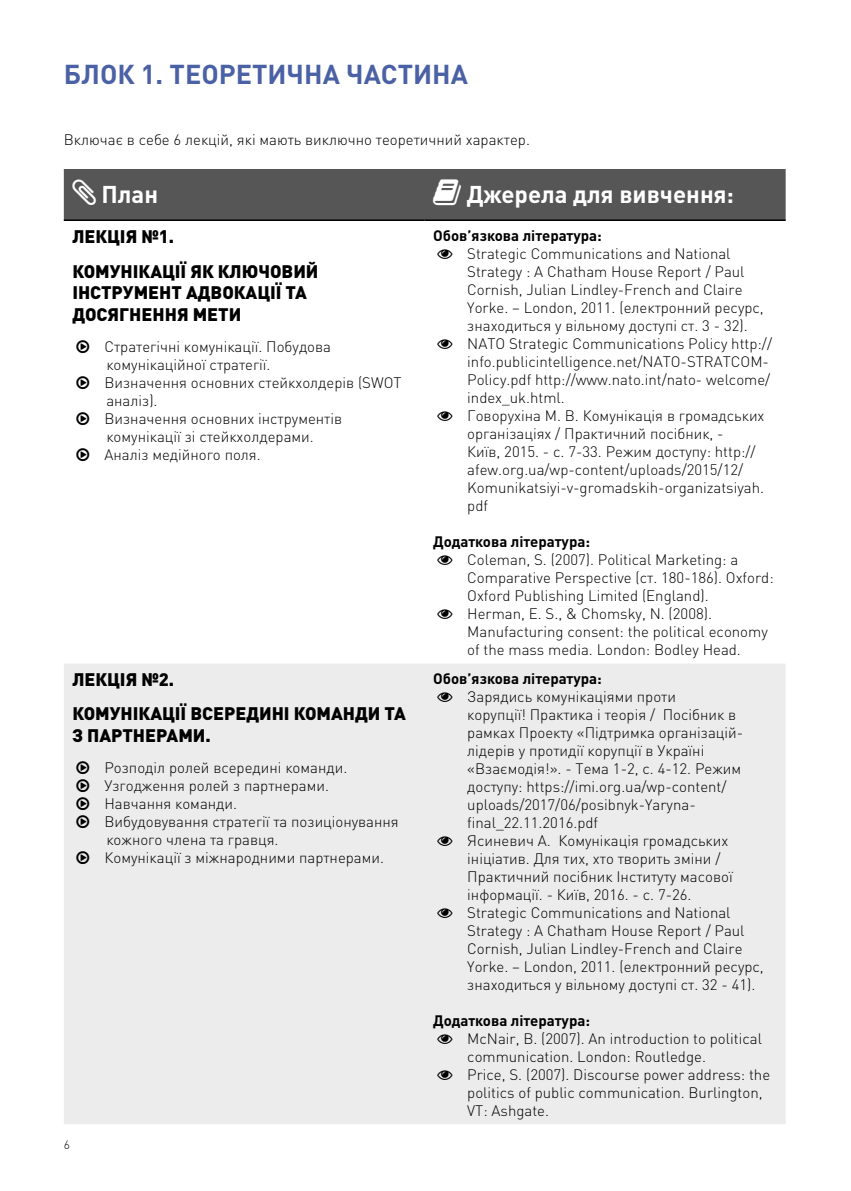
<style>
.page{position:relative;width:851px;height:1191px;background:#fff}
.page>*{position:absolute;margin:0;border:0;box-sizing:border-box;transform-origin:0 0}
.t1{font:700 27px "DIN Pro";color:#4b61a5}
.t2{font:700 24px "DIN Pro";color:#fff}
.t3{font:900 18px/34.3px "DIN Pro";color:#000}
.t4{font:300 15px/18px "DIN Pro";color:#000}
.t5{font:700 15px "DIN Pro";color:#000}
.t6{font:300 12px "DIN Pro";color:#000}
</style>
<div class="page">
<div style="left:64px;top:664px;width:721px;height:460px;background:#ececed"></div>
<hr style="left:64px;top:219px;width:360px;height:2px;background:#000">
<hr style="left:424px;top:219px;width:361px;height:2px;background:#000">
<div style="left:64px;top:169px;width:721px;height:51px;background:#565656"></div>
<svg style="left:77px;top:761px;width:12px;height:12px"></svg>
<svg style="left:77px;top:779px;width:12px;height:12px"></svg>
<svg style="left:77px;top:797px;width:12px;height:12px"></svg>
<svg style="left:77px;top:815px;width:12px;height:12px"></svg>
<svg style="left:77px;top:851px;width:12px;height:12px"></svg>
<svg style="left:437px;top:692px;width:15px;height:9px"></svg>
<svg style="left:437px;top:836px;width:15px;height:9px"></svg>
<svg style="left:437px;top:908px;width:15px;height:9px"></svg>
<svg style="left:437px;top:1034px;width:15px;height:9px"></svg>
<svg style="left:437px;top:1070px;width:15px;height:9px"></svg>
<h1 class="t1" style="left:64px;top:56px;width:405px">Блок 1. Теоретична частина</h1>
<p class="t4" style="left:64px;top:130px;width:467px">Включає в себе 6 лекцій, які мають виключно теоретичний характер.</p>
<h2 class="t2" style="left:101px;top:178px;width:58px">План</h2>
<h2 class="t2" style="left:466px;top:178px;width:269px">Джерела для вивчення:</h2>
<p class="t3" style="left:72px;top:219px;width:248px">Лекція №1.<br>Комунікації як ключовий</p>
<p class="t3" style="left:72px;top:281px;width:236px;line-height:21.6px">інструмент адвокації та досягнення мети</p>
<p class="t4" style="left:104px;top:336px;width:298px">Стратегічні комунікації. Побудова комунікаційної стратегії.<br>Визначення основних стейкхолдерів (SWOT аналіз).<br>Визначення основних інструментів комунікації зі стейкхолдерами.<br>Аналіз медійного поля.</p>
<p class="t5" style="left:433px;top:225px;width:170px">Обов’язкова література:</p>
<p class="t4" style="left:467px;top:244px;width:306px">Strategic Communications and National Strategy : A Chatham House Report / Paul Cornish, Julian Lindley-French and Claire Yorke. – London, 2011. (електронний ресурс, знаходиться у вільному доступі ст. 3 - 32).<br>NATO Strategic Communications Policy http:// info.publicintelligence.net/NATO-STRATCOM-Policy.pdf http://www.nato.int/nato- welcome/ index_uk.html.<br>Говорухіна М. В. Комунікація в громадських організаціях / Практичний посібник, -<br>Київ, 2015. - с. 7-33. Режим доступу: http:// afew.org.ua/wp-content/uploads/2015/12/ Komunikatsiyi-v-gromadskih-organizatsiyah. pdf</p>
<p class="t5" style="left:433px;top:531px;width:158px">Додаткова література:</p>
<p class="t4" style="left:467px;top:550px;width:308px">Coleman, S. (2007). Political Marketing: a Comparative Perspective (ст. 180-186). Oxford:<br>Oxford Publishing Limited (England).<br>Herman, E. S., &amp; Chomsky, N. (2008).<br>Manufacturing consent: the political economy of the mass media. London: Bodley Head.</p>
<p class="t3" style="left:72px;top:661px;width:335px">Лекція №2.<br>Комунікації всередині команди та</p>
<p class="t3" style="left:72px;top:717px;width:140px">з партнерами.</p>
<p class="t4" style="left:104px;top:757px;width:296px">Розподіл ролей всередині команди.<br>Узгодження ролей з партнерами.<br>Навчання команди.<br>Вибудовування стратегії та позиціонування кожного члена та гравця.<br>Комунікації з міжнародними партнерами.</p>
<p class="t6" style="left:64px;top:1136px;width:8px">6</p>
<p class="t5" style="left:433px;top:668px;width:170px">Обов’язкова література:</p>
<p class="t4" style="left:467px;top:686px;width:298px">Зарядись комунікаціями проти<br>корупції! Практика і теорія / Посібник в рамках Проекту «Підтримка організацій&shy;лідерів у протидії корупції в Україні «Взаємодія!». - Тема 1-2, c. 4-12. Режим доступу: https://imi.org.ua/wp-content/ uploads/2017/06/posibnyk-Yaryna&shy;final_22.11.2016.pdf<br>Ясиневич А. Комунікація громадських ініціатив. Для тих, хто творить зміни / Практичний посібник Інституту масової інформації. - Київ, 2016. - с. 7-26.<br>Strategic Communications and National Strategy : A Chatham House Report / Paul Cornish, Julian Lindley-French and Claire Yorke. – London, 2011. (електронний ресурс, знаходиться у вільному доступі ст. 32 - 41).</p>
<p class="t5" style="left:433px;top:1010px;width:158px">Додаткова література:</p>
<p class="t4" style="left:467px;top:1028px;width:304px">McNair, B. (2007). An introduction to political communication. London: Routledge.<br>Price, S. (2007). Discourse power address: the politics of public communication. Burlington, VT: Ashgate.</p>
</div>
